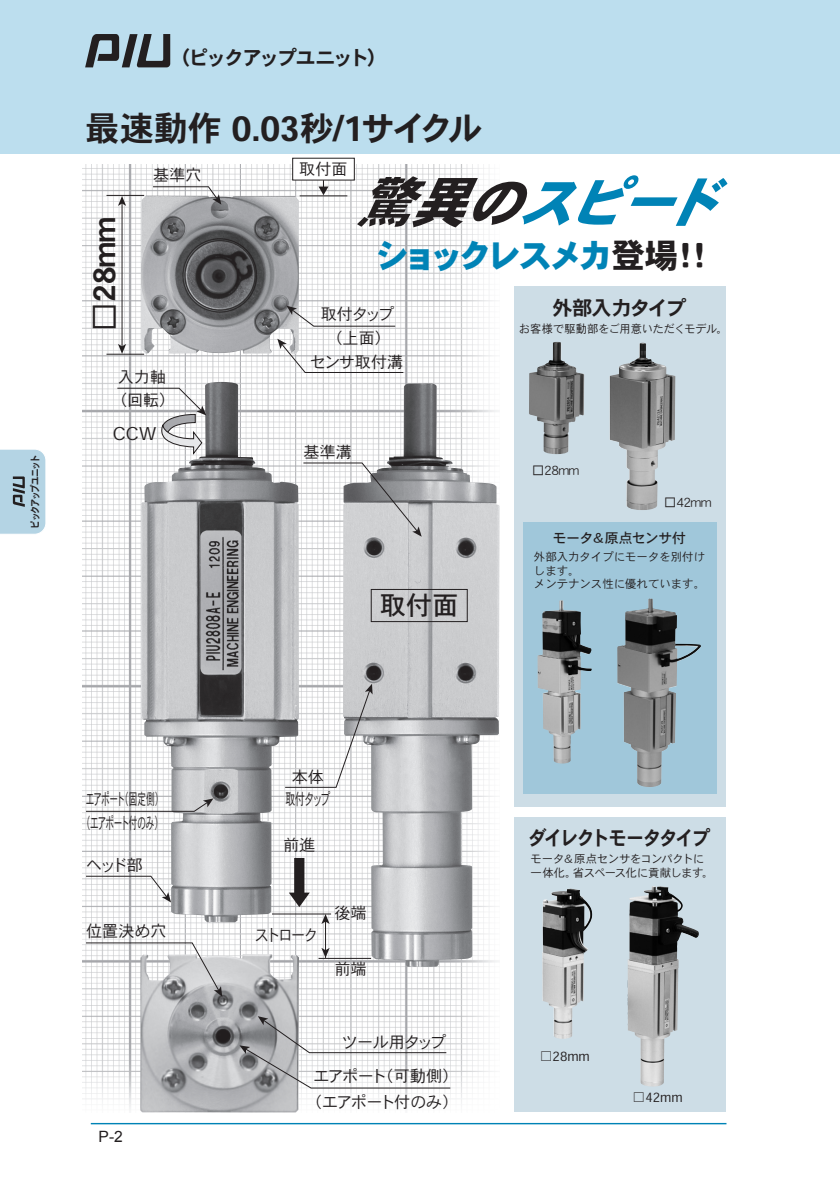
<style>
.page{position:relative;width:840px;height:1191px;background:#fff}
.page>*{position:absolute;margin:0;border:0;box-sizing:border-box;transform-origin:0 0}
.t1{font:italic 54.4px "Heisei Kaku Go Std W9";color:#0083b6}
.t2{font:34px "Heisei Kaku Go Std W7";letter-spacing:-.005em;color:#231f20}
.t3{font:33.4px "Heisei Kaku Go Std W9";letter-spacing:-.11em;color:#0083b6}
.t4{font:30.4px "DFHS Gothic W7 MP RKSJ H";color:#231f20}
.t5{font:26.2px "Heisei Kaku Go Std W5";color:#231f20}
.t6{font:20px "DFHS Gothic W7 MP RKSJ H";letter-spacing:-.08em;color:#231f20;scale:.9 1}
.t7{font:20px "DFHS Gothic W7 MP RKSJ H";letter-spacing:-.04em;color:#231f20}
.t8{font:19.8px "Heisei Kaku Go Std W7";letter-spacing:-.11em;color:#231f20}
.t9{font:17.4px "Heisei Kaku Go Std W3";color:#231f20}
.t10{font:16.2px/23.6px "Heisei Kaku Go Std W3";letter-spacing:-.03em;color:#231f20;text-align:center}
.t11{font:16.2px/25.8px "Heisei Kaku Go Std W3";letter-spacing:-.08em;color:#231f20;text-align:center}
.t12{font:16.2px "Heisei Kaku Go Std W3";letter-spacing:-.08em;color:#231f20;scale:.53 1}
.t13{font:16.2px "Heisei Kaku Go Std W3";letter-spacing:-.07em;color:#231f20;scale:.53 1}
.t14{font:16.2px "Heisei Kaku Go Std W3";letter-spacing:-.055em;color:#231f20}
.t15{font:16.2px "Heisei Kaku Go Std W3";letter-spacing:-.03em;color:#231f20;scale:.88 1}
.t16{font:15.6px "Arial";color:#231f20}
.t17{font:14px "DFHS Gothic W5 MP RKSJ H";letter-spacing:-.04em;color:#231f20}
.t18{font:12.8px "Heisei Kaku Go Std W3";color:#231f20}
.t19{font:12.8px "DFHS Gothic W3 MP RKSJ H";color:#231f20}
.t20{font:11.4px/13.6px "Heisei Kaku Go Std W3";color:#231f20}
.t21{font:11.4px/13.6px "Heisei Kaku Go Std W3";letter-spacing:-.045em;color:#231f20}
.t22{font:10px "Heisei Kaku Go Std W7 90 msp RKSJ H";letter-spacing:-.14em;color:#231f20;scale:.85 1}
.s1{color:#231f20}
</style>
<div class="page">
<img style="left:83px;top:164px;width:413px;height:949px">
<div style="left:0;top:0;width:839px;height:153px;background:#bcdeee"></div>
<img style="left:141px;top:196px;width:158px;height:158px">
<img style="left:140px;top:954px;width:159px;height:158px">
<img style="left:141px;top:382px;width:158px;height:540px">
<img style="left:343px;top:383px;width:156px;height:584px">
<div style="left:370px;top:589px;width:97px;height:33px;border:1px solid #231f20"></div>
<div style="left:513px;top:286px;width:212px;height:520px;background:#cddde6"></div>
<div style="left:513px;top:817px;width:212px;height:295px;background:#cddde6"></div>
<div style="left:522px;top:522px;width:193px;height:271px;background:#a0c7da"></div>
<img style="left:537px;top:600px;width:55px;height:163px">
<img style="left:617px;top:598px;width:83px;height:189px">
<img style="left:542px;top:888px;width:50px;height:150px">
<img style="left:627px;top:886px;width:71px;height:200px">
<img style="left:529px;top:342px;width:55px;height:112px">
<img style="left:609px;top:343px;width:66px;height:167px">
<svg style="left:85px;top:942px;width:137px;height:54px"></svg>
<svg style="left:239px;top:1016px;width:212px;height:73px"></svg>
<hr style="left:272px;top:913px;width:59px;height:1px;background:#231f20">
<hr style="left:318px;top:958px;width:53px;height:1px;background:#231f20">
<hr style="left:325px;top:921px;width:1px;height:37px;background:#231f20">
<svg style="left:321px;top:914px;width:8px;height:10px"></svg>
<svg style="left:321px;top:947px;width:8px;height:11px"></svg>
<svg style="left:85px;top:875px;width:86px;height:27px"></svg>
<svg style="left:85px;top:798px;width:128px;height:14px"></svg>
<svg style="left:116px;top:387px;width:90px;height:68px"></svg>
<svg style="left:302px;top:462px;width:119px;height:75px"></svg>
<svg style="left:284px;top:684px;width:88px;height:104px"></svg>
<svg style="left:286px;top:306px;width:110px;height:21px"></svg>
<svg style="left:152px;top:186px;width:69px;height:19px"></svg>
<hr style="left:106px;top:195px;width:38px;height:1px;background:#231f20">
<hr style="left:106px;top:354px;width:38px;height:1px;background:#231f20">
<hr style="left:121px;top:203px;width:1px;height:144px;background:#231f20">
<svg style="left:118px;top:196px;width:8px;height:10px"></svg>
<svg style="left:118px;top:344px;width:8px;height:10px"></svg>
<hr style="left:299px;top:195px;width:48px;height:1px;background:#231f20">
<svg style="left:318px;top:180px;width:10px;height:15px"></svg>
<svg style="left:277px;top:339px;width:127px;height:34px"></svg>
<svg style="left:289px;top:858px;width:20px;height:49px"></svg>
<svg style="left:85px;top:34px;width:85px;height:33px"></svg>
<div style="left:292px;top:158px;width:62px;height:22px;background:#fff"></div>
<hr style="left:91px;top:1123px;width:635px;height:1px;background:#0083b6">
<svg style="left:0;top:449px;width:46px;height:85px;background:#afccdb"></svg>
<p class="t22" style="left:29px;top:528px;width:88px;rotate:-90deg">ピックアップユニット</p>
<h3 class="t8" style="left:171px;top:45px;width:217px">（ピックアップユニット）</h3>
<h2 class="t2" style="left:85px;top:107px;width:398px">最速動作 0.03秒/1サイクル</h2>
<h3 class="t4" style="left:89px;top:332px;width:116px;rotate:-90deg">□28mm</h3>
<h3 class="t10" style="left:153px;top:163px;width:50px">基準穴</h3>
<h3 class="t10" style="left:111px;top:366px;width:65px;line-height:22.8px">入力軸（回転）</h3>
<h3 class="t9" style="left:113px;top:422px;width:45px">CCW</h3>
<h3 class="t10" style="left:299px;top:157px;width:50px">取付面</h3>
<h1 class="t1" style="left:355px;top:168px;width:393px"><span class="s1">驚異の</span>スピード</h1>
<h3 class="t3" style="left:375px;top:234px;width:342px">ショックレスメカ<span class="s1">登場！！</span></h3>
<h3 class="t10" style="left:320px;top:302px;width:75px">取付タップ（上面）</h3>
<h3 class="t10" style="left:309px;top:350px;width:95px">センサ取付溝</h3>
<h3 class="t10" style="left:303px;top:440px;width:50px">基準溝</h3>
<h3 class="t5" style="left:379px;top:589px;width:80px">取付面</h3>
<h3 class="t7" style="left:552px;top:298px;width:135px">外部入力タイプ</h3>
<p class="t20" style="left:518px;top:322px;width:210px">お客様で駆動部をご用意いただくモデル。</p>
<p class="t19" style="left:531px;top:464px;width:49px">□28mm</p>
<p class="t19" style="left:663px;top:496px;width:49px">□42mm</p>
<p class="t17" style="left:552px;top:530px;width:135px">モータ＆原点センサ付</p>
<p class="t20" style="left:533px;top:550px;width:172px">外部入力タイプにモータを別付けします。<br>メンテナンス性に優れています。</p>
<h3 class="t13" style="left:86px;top:788px;width:148px">エアポート（固定側）</h3>
<h3 class="t12" style="left:82px;top:812px;width:155px">（エアポート付のみ）</h3>
<h3 class="t10" style="left:86px;top:852px;width:58px">ヘッド部</h3>
<h3 class="t10" style="left:86px;top:919px;width:82px">位置決め穴</h3>
<h3 class="t16" style="left:99px;top:1126px;width:26px">P-2</h3>
<h3 class="t10" style="left:285px;top:765px;width:47px;line-height:22.4px">本体取付タップ</h3>
<h3 class="t10" style="left:283px;top:833px;width:34px">前進</h3>
<h3 class="t15" style="left:255px;top:924px;width:73px">ストローク</h3>
<h3 class="t10" style="left:334px;top:901px;width:34px">後端</h3>
<h3 class="t10" style="left:334px;top:956px;width:34px">前端</h3>
<h3 class="t14" style="left:341px;top:1031px;width:106px">ツール用タップ</h3>
<h3 class="t11" style="left:306px;top:1063px;width:154px">エアポート（可動側）（エアポート付のみ）</h3>
<h3 class="t6" style="left:528px;top:827px;width:203px">ダイレクトモータタイプ</h3>
<p class="t21" style="left:530px;top:852px;width:184px">モータ＆原点センサをコンパクトに一体化。省スペース化に貢献します。</p>
<p class="t18" style="left:539px;top:1047px;width:51px">□28mm</p>
<p class="t18" style="left:632px;top:1088px;width:51px">□42mm</p>
</div>
